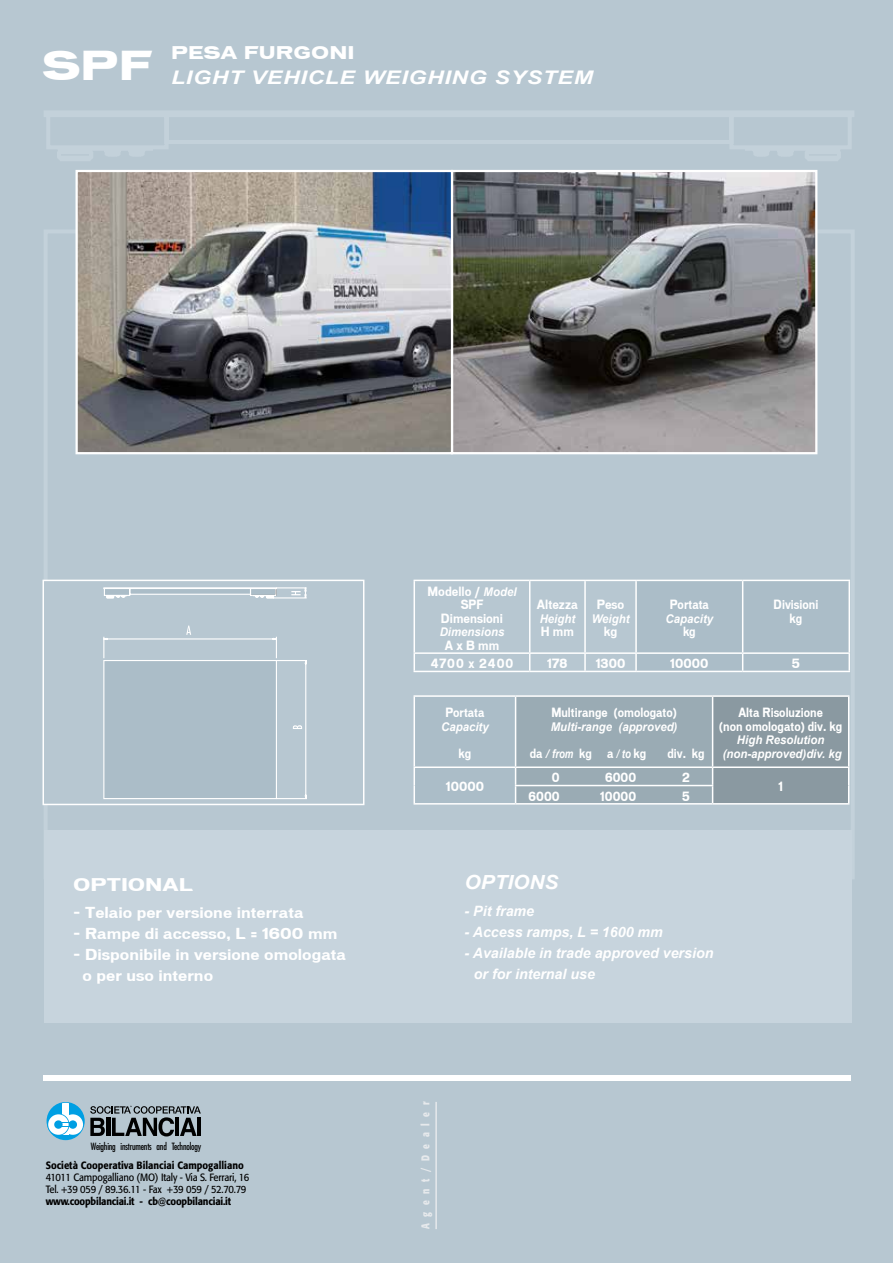
<style>
.page{position:relative;width:893px;height:1263px;background:#b7c7d1}
.page>*{position:absolute;margin:0;border:0;box-sizing:border-box;transform-origin:0 0}
.t1{font:37.5px "Vonnes Bold Extended";color:#fff}
.t2{font:italic 700 19.5px "Arial";color:#fff;scale:1.07 1}
.t3{font:italic 700 18.75px "Arial";letter-spacing:.03em;color:#fff;scale:1.23 1}
.t4{font:16.5px "Vonnes Bold Extended";color:#fff}
.t5{font:700 16.5px "Vonnes";color:#fff;scale:1.2 1}
.t6{font:700 14.25px/21px "Vonnes";color:#fff}
.t7{font:italic 700 14.25px/21px "Arial";color:#fff}
.t8{font:700 12px/13.5px "Vonnes";color:#fff;text-align:center;scale:.8 1}
.t9{font:italic 700 12px/13.5px "Arial";color:#fff;text-align:center;scale:.95 1}
.t10{font:700 12px/13.5px "Vonnes";color:#fff;text-align:center;scale:.85 1}
.t11{font:700 12px "Vonnes";letter-spacing:.085em;color:#fff;scale:.8 1}
.t12{font:700 11.25px "Formata";color:#e6e9ec;scale:.75 1}
.t13{font:10.5px/12px "Formata";letter-spacing:-.02em;color:#000;scale:.9 1}
.t14{font:500 10.5px "Formata";color:#000;scale:.9 1}
.t15{font:500 10.5px "Formata";letter-spacing:-.02em;color:#000;scale:.9 1}
.t16{font:condensed 9.75px "Futura";letter-spacing:-.02em;color:#000;scale:.95 1}
.s1{font-family:"Arial";font-style:italic}
.s2{font-family:"Vonnes";font-style:normal}
</style>
<div class="page">
<svg style="left:44px;top:111px;width:810px;height:50px"></svg>
<div style="left:43px;top:1075px;width:807px;height:6px;background:#fff"></div>
<hr style="left:435px;top:1102px;width:2px;height:127px;background:#e6e9ec">
<svg style="left:47px;top:1102px;width:38px;height:38px"></svg>
<div style="left:47px;top:1103px;width:37px;height:36px;background:#009fe3;border-radius:50%"></div>
<div style="left:63px;top:1103px;width:6px;height:32px;background:#fff"></div>
<div style="left:63px;top:1114px;width:20px;height:21px;background:#fff;border-radius:50%"></div>
<div style="left:69px;top:1120px;width:8px;height:9px;background:#009fe3;border-radius:50%"></div>
<svg style="left:47px;top:1113px;width:22px;height:22px"></svg>
<div style="left:48px;top:1114px;width:21px;height:21px;background:#fff;border-radius:50%"></div>
<div style="left:54px;top:1120px;width:9px;height:9px;background:#009fe3;border-radius:50%"></div>
<svg style="left:62px;top:1122px;width:7px;height:5px"></svg>
<svg style="left:90px;top:1106px;width:111px;height:30px"></svg>
<hr style="left:197px;top:1118px;width:4px;height:18px;background:#000">
<div style="left:44px;top:830px;width:808px;height:193px;background:#c7d4dd"></div>
<div style="left:43px;top:580px;width:321px;height:225px;background:#b7c7d1;border:2px solid #fff"></div>
<svg style="left:103px;top:587px;width:204px;height:213px"></svg>
<img style="left:79px;top:173px;width:735px;height:278px">
<div style="left:451px;top:170px;width:366px;height:284px;border:2px solid #fff"></div>
<div style="left:76px;top:170px;width:377px;height:284px;border:2px solid #fff"></div>
<hr style="left:414px;top:695px;width:102px;height:2px;background:#fff">
<hr style="left:516px;top:695px;width:197px;height:2px;background:#fff">
<hr style="left:713px;top:695px;width:136px;height:2px;background:#fff">
<svg style="left:414px;top:696px;width:435px;height:108px"></svg>
<hr style="left:713px;top:766px;width:136px;height:2px;background:#fff">
<svg style="left:414px;top:580px;width:436px;height:91px"></svg>
<hr style="left:414px;top:671px;width:116px;height:1px;background:#fff">
<hr style="left:530px;top:671px;width:55px;height:1px;background:#fff">
<hr style="left:585px;top:671px;width:51px;height:1px;background:#fff">
<hr style="left:636px;top:671px;width:107px;height:1px;background:#fff">
<hr style="left:743px;top:671px;width:107px;height:1px;background:#fff">
<h1 class="t1" style="left:42px;top:43px;width:112px">SPF</h1>
<h3 class="t4" style="left:171px;top:43px;width:185px">PESA FURGONI</h3>
<h3 class="t3" style="left:171px;top:65px;width:344px">LIGHT VEHICLE WEIGHING SYSTEM</h3>
<p class="t10" style="left:428px;top:584px;width:106px">Modello / <span class="s1">Model<br></span>SPF<br>Dimensioni</p>
<p class="t9" style="left:440px;top:625px;width:70px">Dimensions</p>
<p class="t10" style="left:445px;top:638px;width:65px">A x B mm</p>
<p class="t10" style="left:537px;top:598px;width:50px">Altezza</p>
<p class="t9" style="left:540px;top:612px;width:39px">Height</p>
<p class="t10" style="left:541px;top:625px;width:41px">H mm</p>
<p class="t10" style="left:597px;top:598px;width:34px">Peso</p>
<p class="t9" style="left:592px;top:612px;width:41px">Weight</p>
<p class="t10" style="left:604px;top:625px;width:17px">kg</p>
<p class="t8" style="left:670px;top:598px;width:50px">Portata</p>
<p class="t9" style="left:666px;top:612px;width:52px">Capacity</p>
<p class="t8" style="left:683px;top:625px;width:17px">kg</p>
<p class="t8" style="left:774px;top:598px;width:57px">Divisioni kg</p>
<p class="t11" style="left:431px;top:656px;width:105px">4700 x 2400</p>
<p class="t10" style="left:547px;top:657px;width:25px">178</p>
<p class="t10" style="left:596px;top:657px;width:36px">1300</p>
<p class="t10" style="left:670px;top:657px;width:47px">10000</p>
<p class="t10" style="left:792px;top:657px;width:11px">5</p>
<h3 class="t5" style="left:73px;top:874px;width:41px">OPTIONA</h3>
<h3 class="t5" style="left:179px;top:874px;width:14px">L</h3>
<p class="t6" style="left:73px;top:902px;width:232px">- Telaio per versione interrata</p>
<p class="t6" style="left:73px;top:923px;width:266px">- Rampe di accesso, L = 1600 mm</p>
<p class="t6" style="left:83px;top:944px;width:265px;text-indent:-9px">- Disponibile in versione omologata o per uso interno</p>
<p class="t16" style="left:91px;top:1140px;width:118px">Weighing instruments and Technology</p>
<p class="t14" style="left:46px;top:1158px;width:222px">Società Cooperativa Bilanciai Campogalliano</p>
<p class="t13" style="left:46px;top:1171px;width:228px">41011 Campogalliano (MO) Italy - Via S. Ferrari, 16<br>Tel. +39 059 / 89.36.11 - Fax +39 059 / 52.70.79</p>
<p class="t15" style="left:46px;top:1194px;width:207px">www.coopbilanciai.it - cb@coopbilanciai.it</p>
<p class="t8" style="left:445px;top:706px;width:50px">Portata</p>
<p class="t9" style="left:441px;top:720px;width:52px">Capacity</p>
<p class="t8" style="left:459px;top:746px;width:17px">kg</p>
<p class="t10" style="left:446px;top:780px;width:47px">10000</p>
<p class="t8" style="left:551px;top:706px;width:158px">Multirange (omologato)</p>
<p class="t9" style="left:551px;top:720px;width:135px">Multi-range (approved)</p>
<p class="t9" style="left:530px;top:747px;width:67px"><span class="s2">da</span> / from <span class="s2">kg</span></p>
<p class="t8" style="left:607px;top:746px;width:51px">a <span class="s1">/ to</span> kg</p>
<p class="t8" style="left:667px;top:746px;width:48px">div. kg</p>
<p class="t8" style="left:552px;top:771px;width:11px">0</p>
<p class="t8" style="left:605px;top:771px;width:41px">6000</p>
<p class="t8" style="left:682px;top:771px;width:11px">2</p>
<p class="t8" style="left:529px;top:789px;width:41px">6000</p>
<p class="t8" style="left:600px;top:789px;width:47px">10000</p>
<p class="t8" style="left:682px;top:789px;width:11px">5</p>
<p class="t8" style="left:719px;top:706px;width:155px">Alta Risoluzione<br>(non omologato) div. kg</p>
<p class="t9" style="left:723px;top:734px;width:127px">High Resolution (non-approved)div. kg</p>
<p class="t8" style="left:778px;top:780px;width:7px">1</p>
<h2 class="t2" style="left:465px;top:869px;width:14px">OPTIONS</h2>
<p class="t7" style="left:465px;top:901px;width:71px">- Pit frame</p>
<p class="t7" style="left:465px;top:922px;width:200px">- Access ramps, L = 1600 mm</p>
<p class="t7" style="left:474px;top:943px;width:241px;text-indent:-9px">- Available in trade approved version or for internal use</p>
<p class="t12" style="left:419px;top:1229px;width:171px;rotate:-90deg">A g e n t / D e a l e r</p>
</div>
